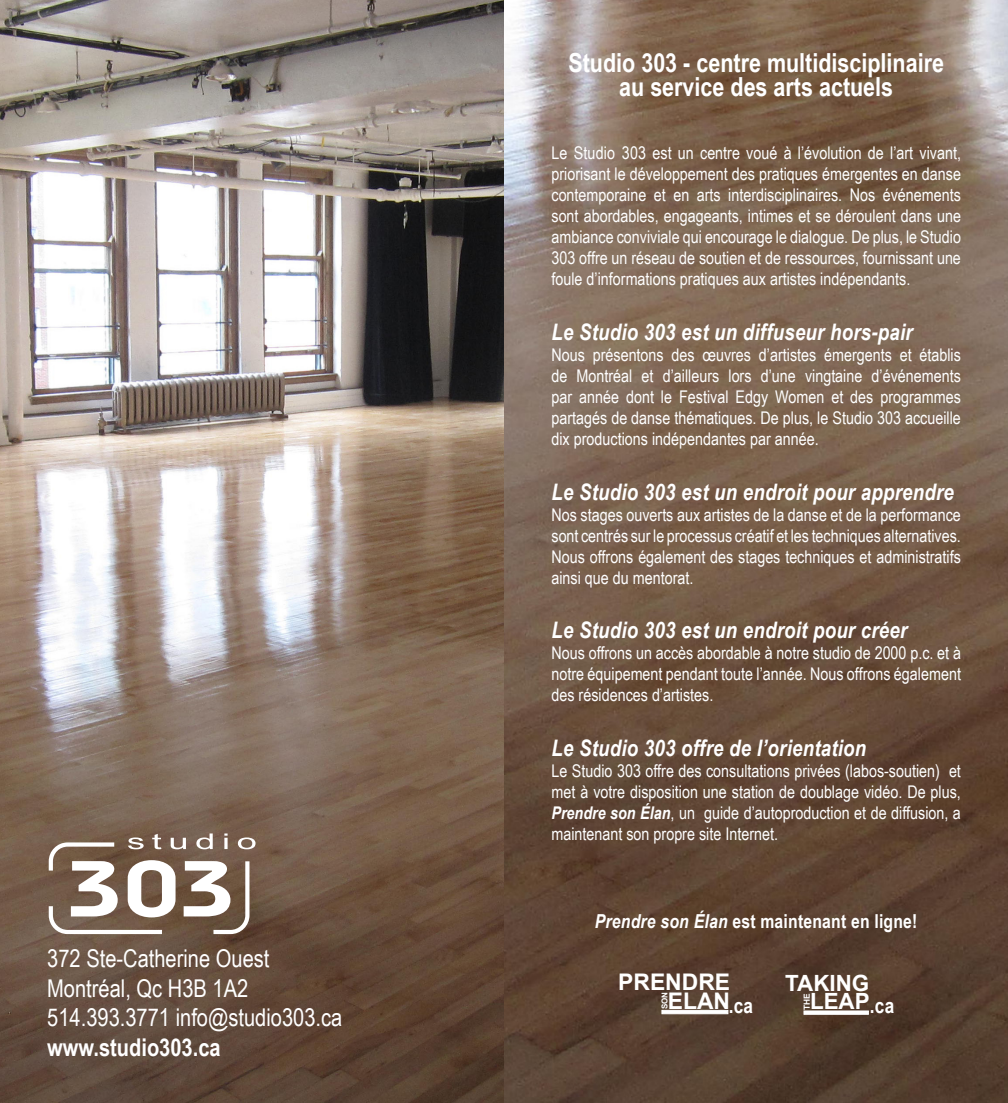
<style>
.page{position:relative;width:1008px;height:1103px;background:#fff}
.page>*{position:absolute;margin:0;border:0;box-sizing:border-box;transform-origin:0 0}
.t1{font:700 26.25px "Arial Narrow";color:#fff}
.t2{font:24.5px "Arial Narrow";color:#fff}
.t3{font:700 24.5px "Arial Narrow";color:#fff}
.t4{font:700 22.93px "Arial";color:#fff}
.t5{font:italic 700 22.75px "Arial Narrow";letter-spacing:.01em;color:#fff}
.t6{font:700 22.4px "Arial";color:#fff}
.t7{font:700 21px "Arial Narrow";color:#fff}
.t8{font:700 19.25px "Arial Narrow";letter-spacing:.01em;color:#fff}
.t9{font:17.5px/21px "Arial Narrow";color:#fff;text-align:justify}
.t10{font:700 8.4px "Arial";color:#fff}
.t11{font:700 8.05px "Arial";color:#fff}
.s1{font-weight:700;font-style:italic}
.s2{font-style:italic}
</style>
<div class="page">
<img style="left:0;top:0;width:1008px;height:1102px">
<svg style="left:47px;top:833px;width:209px;height:103px"></svg>
<svg style="left:662px;top:1010px;width:66px;height:4px"></svg>
<svg style="left:804px;top:1010px;width:65px;height:4px"></svg>
<p class="t2" style="left:47px;top:944px;width:224px">372 Ste-Catherine Ouest</p>
<p class="t2" style="left:47px;top:974px;width:202px">Montréal, Qc H3B 1A2</p>
<p class="t2" style="left:47px;top:1003px;width:297px">514.393.3771 info@studio303.ca</p>
<p class="t3" style="left:47px;top:1032px;width:175px">www.studio303.ca</p>
<p class="t1" style="left:568px;top:47px;width:377px">Studio 303 - centre multidisciplinaire</p>
<p class="t1" style="left:619px;top:72px;width:276px">au service des arts actuels</p>
<p class="t9" style="left:551px;top:142px;width:411px">Le Studio 303 est un centre voué à l’évolution de l’art vivant, priorisant le développement des pratiques émergentes en danse contemporaine et en arts interdisciplinaires. Nos événements sont abordables, engageants, intimes et se déroulent dans une ambiance conviviale qui encourage le dialogue. De plus, le Studio 303 offre un réseau de soutien et de ressources, fournissant une foule d’informations pratiques aux artistes indépendants.</p>
<p class="t5" style="left:551px;top:318px;width:363px">Le Studio 303 est un diffuseur hors-pair</p>
<p class="t9" style="left:551px;top:344px;width:411px">Nous présentons des œuvres d’artistes émergents et établis de Montréal et d’ailleurs lors d’une vingtaine d’événements par année dont le Festival Edgy Women et des programmes partagés de danse thématiques. De plus, le Studio 303 accueille dix productions indépendantes par année.</p>
<p class="t5" style="left:551px;top:478px;width:404px">Le Studio 303 est un endroit pour apprendre</p>
<p class="t9" style="left:551px;top:504px;width:411px">Nos stages ouverts aux artistes de la danse et de la performance sont centrés sur le processus créatif et les techniques alternatives.<br>Nous offrons également des stages techniques et administratifs ainsi que du mentorat.</p>
<p class="t5" style="left:551px;top:617px;width:357px">Le Studio 303 est un endroit pour créer</p>
<p class="t9" style="left:551px;top:642px;width:411px">Nous offrons un accès abordable à notre studio de 2000 p.c. et à notre équipement pendant toute l’année. Nous offrons également des résidences d’artistes.</p>
<p class="t5" style="left:551px;top:734px;width:316px">Le Studio 303 offre de l’orientation</p>
<p class="t9" style="left:551px;top:760px;width:411px">Le Studio 303 offre des consultations privées (labos-soutien) et met à votre disposition une station de doublage vidéo. De plus, <span class="s1">Prendre son Élan</span>, un guide d’autoproduction et de diffusion, a maintenant son propre site Internet.</p>
<p class="t8" style="left:595px;top:910px;width:324px"><span class="s2">Prendre son Élan</span> est maintenant en ligne!</p>
<h3 class="t4" style="left:618px;top:966px;width:113px">PRENDRE</h3>
<p class="t11" style="left:659px;top:1009px;width:19px;rotate:-90deg">SON</p>
<h3 class="t4" style="left:668px;top:985px;width:64px">ELAN</h3>
<p class="t7" style="left:870px;top:993px;width:26px">.ca</p>
<p class="t6" style="left:785px;top:968px;width:86px">TAKING</p>
<p class="t10" style="left:801px;top:1009px;width:18px;rotate:-90deg">THE</p>
<p class="t6" style="left:810px;top:986px;width:61px">LEAP</p>
<p class="t7" style="left:729px;top:993px;width:26px">.ca</p>
</div>
